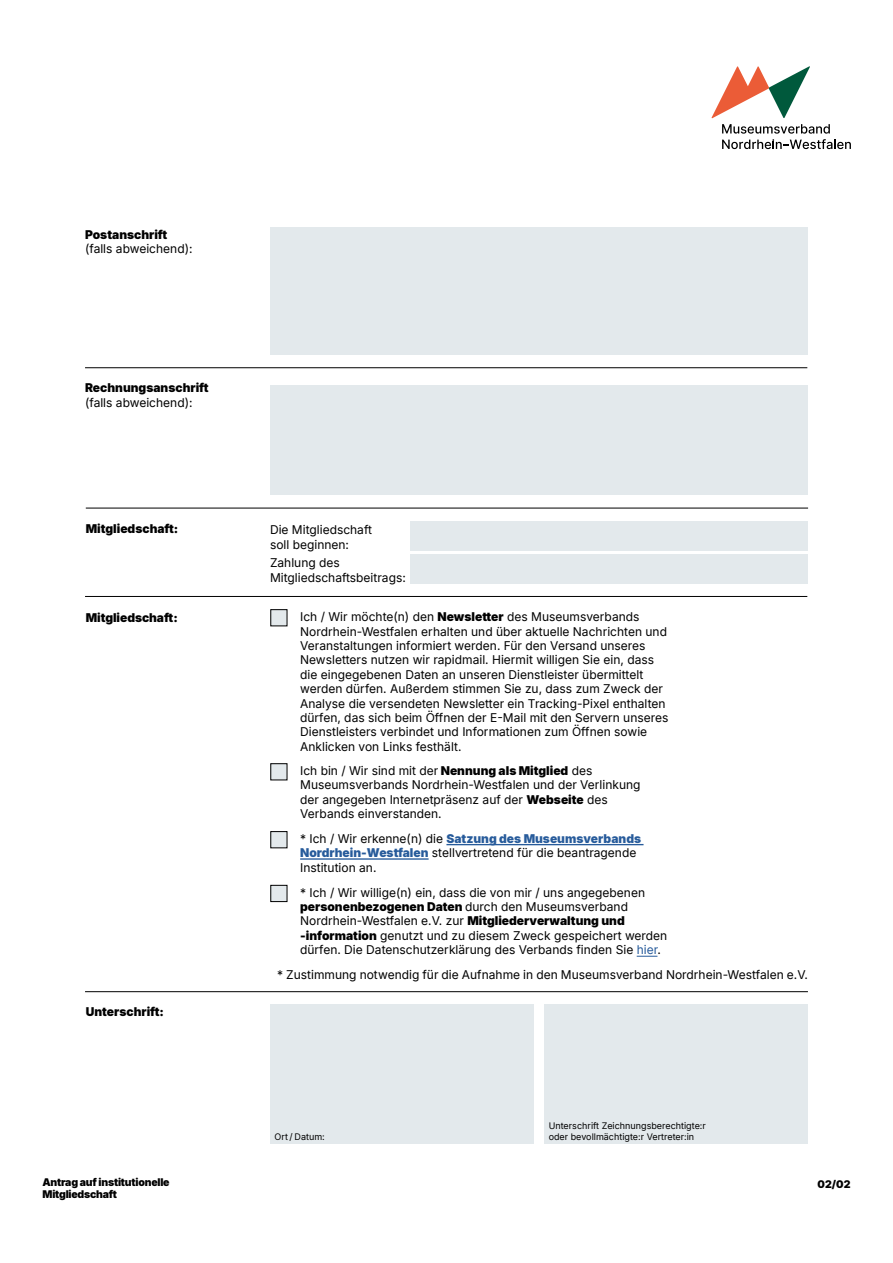
<style>
.page{position:relative;width:893px;height:1263px;background:#fff}
.page>*{position:absolute;margin:0;border:0;box-sizing:border-box;transform-origin:0 0}
.t1{font:12px/14.4px "Inter";color:#000}
.t2{font:900 12px "Inter";color:#000}
.t3{font:900 10.5px/12.6px "Inter";letter-spacing:-.02em;color:#000}
.t4{font:9px/10.8px "Inter";color:#000}
.s1{font-weight:900}
.s2{font-weight:900;color:#275b9b}
.s3{color:#275b9b}
</style>
<div class="page">
<hr style="left:85px;top:991px;width:723px;height:1px;background:#000">
<div style="left:270px;top:1005px;width:264px;height:139px;background:#e3e9ec"></div>
<div style="left:544px;top:1005px;width:264px;height:139px;background:#e3e9ec"></div>
<hr style="left:85px;top:596px;width:722px;height:1px;background:#000">
<svg style="left:637px;top:956px;width:20px;height:1px"></svg>
<hr style="left:446px;top:844px;width:197px;height:1px;background:#275b9b">
<hr style="left:300px;top:858px;width:129px;height:2px;background:#275b9b">
<div style="left:271px;top:610px;width:16px;height:16px;background:#e3e9ec"></div>
<div style="left:270px;top:609px;width:17px;height:17px;border:1px solid #000"></div>
<div style="left:271px;top:764px;width:16px;height:16px;background:#e3e9ec"></div>
<div style="left:270px;top:763px;width:17px;height:17px;border:1px solid #000"></div>
<div style="left:271px;top:831px;width:16px;height:17px;background:#e3e9ec"></div>
<div style="left:270px;top:831px;width:17px;height:17px;border:1px solid #000"></div>
<div style="left:271px;top:885px;width:16px;height:16px;background:#e3e9ec"></div>
<div style="left:270px;top:885px;width:17px;height:17px;border:1px solid #000"></div>
<div style="left:270px;top:227px;width:537px;height:128px;background:#e3e9ec"></div>
<hr style="left:85px;top:367px;width:722px;height:1px;background:#000">
<hr style="left:86px;top:508px;width:722px;height:1px;background:#000">
<div style="left:270px;top:385px;width:537px;height:110px;background:#e3e9ec"></div>
<svg style="left:722px;top:124px;width:129px;height:25px"></svg>
<svg style="left:711px;top:66px;width:99px;height:52px"></svg>
<div style="left:410px;top:521px;width:398px;height:29px;background:#e3e9ec"></div>
<div style="left:410px;top:554px;width:398px;height:29px;background:#e3e9ec"></div>
<p class="t2" style="left:85px;top:225px;width:84px">Postanschrift</p>
<p class="t1" style="left:85px;top:241px;width:109px">(falls abweichend):</p>
<p class="t2" style="left:85px;top:379px;width:125px">Rechnungsanschrift</p>
<p class="t1" style="left:85px;top:395px;width:109px">(falls abweichend):</p>
<p class="t2" style="left:86px;top:519px;width:94px">Mitgliedschaft:</p>
<p class="t2" style="left:86px;top:609px;width:94px">Mitgliedschaft:</p>
<p class="t2" style="left:86px;top:1003px;width:80px">Unterschrift:</p>
<p class="t3" style="left:43px;top:1175px;width:129px">Antrag auf institutionelle<br>Mitgliedschaft</p>
<p class="t1" style="left:270px;top:522px;width:103px">Die Mitgliedschaft soll beginnen:</p>
<p class="t1" style="left:270px;top:555px;width:137px">Zahlung des<br>Mitgliedschaftsbeitrags:</p>
<p class="t1" style="left:300px;top:609px;width:370px">Ich / Wir möchte(n) den <span class="s1">Newsletter</span> des Museumsverbands Nordrhein-Westfalen erhalten und über aktuelle Nachrichten und Veranstaltungen informiert werden. Für den Versand unseres Newsletters nutzen wir rapidmail. Hiermit willigen Sie ein, dass die eingegebenen Daten an unseren Dienstleister übermittelt werden dürfen. Außerdem stimmen Sie zu, dass zum Zweck der Analyse die versendeten Newsletter ein Tracking-Pixel enthalten dürfen, das sich beim Öffnen der E-Mail mit den Servern unseres Dienstleisters verbindet und Informationen zum Öffnen sowie Anklicken von Links festhält.</p>
<p class="t1" style="left:300px;top:763px;width:342px">Ich bin / Wir sind mit der <span class="s1">Nennung als Mitglied</span> des Museumsverbands Nordrhein-Westfalen und der Verlinkung der angegeben Internetpräsenz auf der <span class="s1">Webseite</span> des Verbands einverstanden.</p>
<p class="t1" style="left:300px;top:831px;width:342px">* Ich / Wir erkenne(n) die <span class="s2">Satzung des Museumsverbands<br>Nordrhein-Westfalen</span> stellvertretend für die beantragende<br>Institution an.</p>
<p class="t1" style="left:300px;top:885px;width:369px">* Ich / Wir willige(n) ein, dass die von mir / uns angegebenen <span class="s1">personenbezogenen Daten</span> durch den Museumsverband Nordrhein-Westfalen e.V. zur <span class="s1">Mitgliederverwaltung und -information</span> genutzt und zu diesem Zweck gespeichert werden dürfen. Die Datenschutzerklärung des Verbands finden Sie <span class="s3">hier</span>.</p>
<p class="t1" style="left:277px;top:967px;width:532px">* Zustimmung notwendig für die Aufnahme in den Museumsverband Nordrhein-Westfalen e.V.</p>
<p class="t4" style="left:275px;top:1131px;width:52px">Ort / Datum:</p>
<p class="t4" style="left:549px;top:1120px;width:159px">Unterschrift Zeichnungsberechtigte:r oder bevollmächtigte:r Vertreter:in</p>
<p class="t3" style="left:818px;top:1178px;width:34px">02/02</p>
</div>
